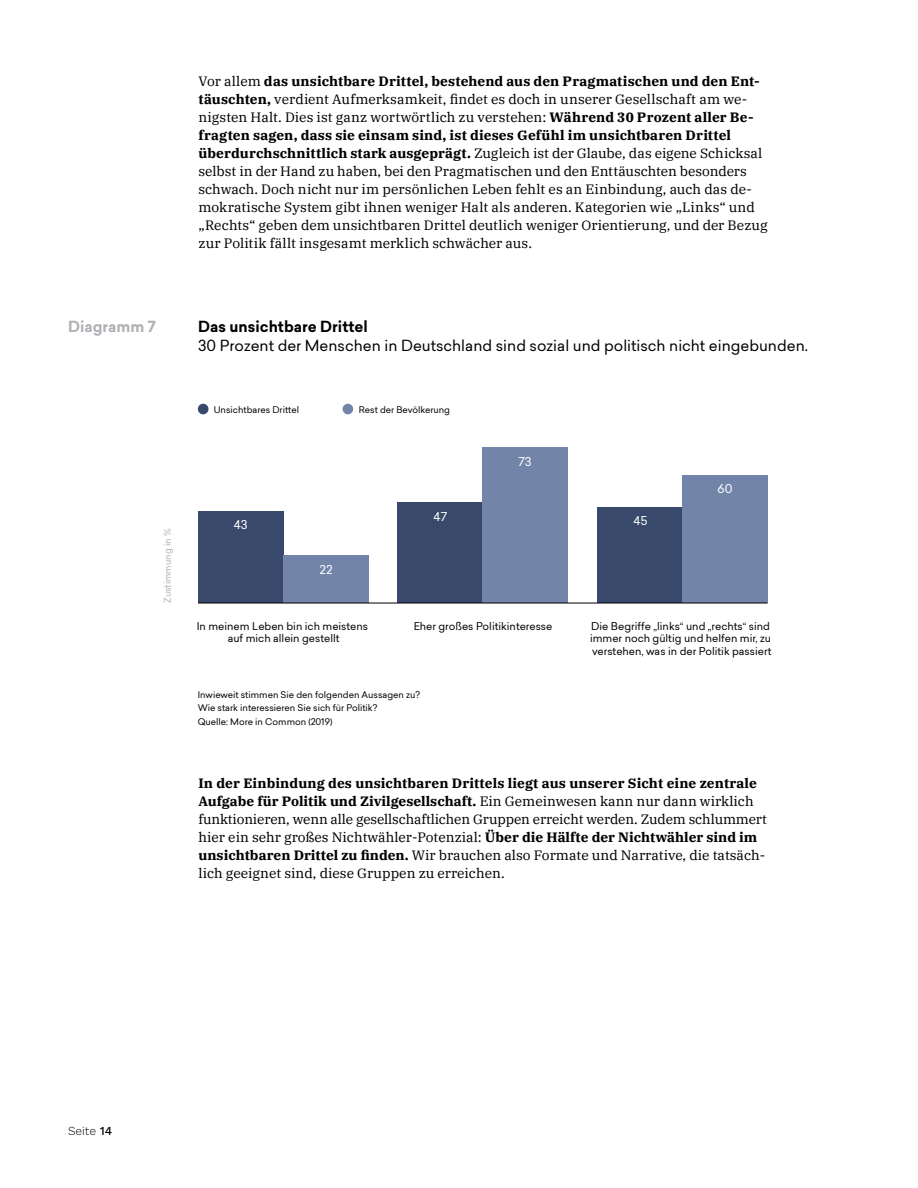
<style>
.page{position:relative;width:918px;height:1188px;background:#fff}
.page>*{position:absolute;margin:0;border:0;box-sizing:border-box;transform-origin:0 0}
.t1{font:15px "Sailec";color:#000}
.t2{font:700 15px "Sailec";color:#000}
.t3{font:700 15px "Sailec";color:#aeb1b5}
.t4{font:13.5px/18px "IBM Plex Serif";color:#000}
.t5{font:12px "Sailec";color:#fff}
.t6{font:300 12px "Work Sans";color:#000}
.t7{font:10.5px/12.6px "Sailec";color:#000}
.t8{font:9px/13.5px "Sailec";color:#000}
.t9{font:9px "Sailec";color:#aeb1b5}
.s1{font-weight:700}
.s2{font-weight:500}
</style>
<div class="page">
<div style="left:198px;top:511px;width:85px;height:92px;background:#38496b"></div>
<div style="left:597px;top:507px;width:86px;height:96px;background:#38496b"></div>
<div style="left:683px;top:475px;width:85px;height:128px;background:#7284a8"></div>
<div style="left:397px;top:503px;width:85px;height:100px;background:#38496b"></div>
<div style="left:482px;top:448px;width:86px;height:155px;background:#7284a8"></div>
<div style="left:198px;top:404px;width:11px;height:10px;background:#38496b;border-radius:50%"></div>
<div style="left:343px;top:404px;width:10px;height:10px;background:#7284a8;border-radius:50%"></div>
<div style="left:283px;top:556px;width:85px;height:47px;background:#7284a8"></div>
<hr style="left:198px;top:603px;width:570px;height:1px;background:#000">
<p class="t4" style="left:199px;top:71px;width:571px">Vor allem <span class="s1">das unsichtbare Drittel, bestehend aus den Pragmatischen und den Ent&shy;täuschten,</span> verdient Aufmerksamkeit, findet es doch in unserer Gesellschaft am we&shy;nigsten Halt. Dies ist ganz wortwörtlich zu verstehen: <span class="s1">Während 30 Prozent aller Be&shy;fragten sagen, dass sie einsam sind, ist dieses Gefühl im unsichtbaren Drittel überdurchschnittlich stark ausgeprägt.</span> Zugleich ist der Glaube, das eigene Schicksal selbst in der Hand zu haben, bei den Pragmatischen und den Enttäuschten besonders schwach. Doch nicht nur im persönlichen Leben fehlt es an Einbindung, auch das de&shy;mokratische System gibt ihnen weniger Halt als anderen. Kategorien wie „Links“ und „Rechts“ geben dem unsichtbaren Drittel deutlich weniger Orientierung, und der Bezug zur Politik fällt insgesamt merklich schwächer aus.</p>
<p class="t3" style="left:68px;top:315px;width:89px">Diagramm 7</p>
<p class="t2" style="left:198px;top:315px;width:171px">Das unsichtbare Drittel</p>
<p class="t1" style="left:198px;top:335px;width:611px">30 Prozent der Menschen in Deutschland sind sozial und politisch nicht eingebunden.</p>
<p class="t9" style="left:161px;top:603px;width:76px;rotate:-90deg">Zustimmung in %</p>
<p class="t8" style="left:214px;top:403px;width:87px">Unsichtbares Drittel</p>
<p class="t8" style="left:359px;top:403px;width:93px">Rest der Bevölkerung</p>
<p class="t5" style="left:234px;top:516px;width:15px">43</p>
<p class="t5" style="left:320px;top:561px;width:14px">22</p>
<p class="t5" style="left:434px;top:508px;width:15px">47</p>
<p class="t5" style="left:518px;top:453px;width:15px">73</p>
<p class="t5" style="left:634px;top:512px;width:15px">45</p>
<p class="t5" style="left:718px;top:480px;width:16px">60</p>
<p class="t7" style="left:197px;top:619px;width:173px;text-align:center">In meinem Leben bin ich meistens auf mich allein gestellt</p>
<p class="t7" style="left:414px;top:620px;width:140px">Eher großes Politikinteresse</p>
<p class="t7" style="left:590px;top:620px;width:183px">Die Begriffe „links“ und „rechts“ sind immer noch gültig und helfen mir, zu verstehen, was in der Politik passiert</p>
<p class="t8" style="left:198px;top:688px;width:224px">Inwieweit stimmen Sie den folgenden Aussagen zu?<br>Wie stark interessieren Sie sich für Politik?<br>Quelle: More in Common (2019)</p>
<p class="t4" style="left:199px;top:773px;width:570px"><span class="s1">In der Einbindung des unsichtbaren Drittels liegt aus unserer Sicht eine zentrale Aufgabe für Politik und Zivilgesellschaft.</span> Ein Gemeinwesen kann nur dann wirklich funktionieren, wenn alle gesellschaftlichen Gruppen erreicht werden. Zudem schlummert hier ein sehr großes Nichtwähler-Potenzial: <span class="s1">Über die Hälfte der Nichtwähler sind im unsichtbaren Drittel zu finden.</span> Wir brauchen also Formate und Narrative, die tatsäch&shy;lich geeignet sind, diese Gruppen zu erreichen.</p>
<p class="t6" style="left:68px;top:1124px;width:46px">Seite <span class="s2">14</span></p>
</div>
